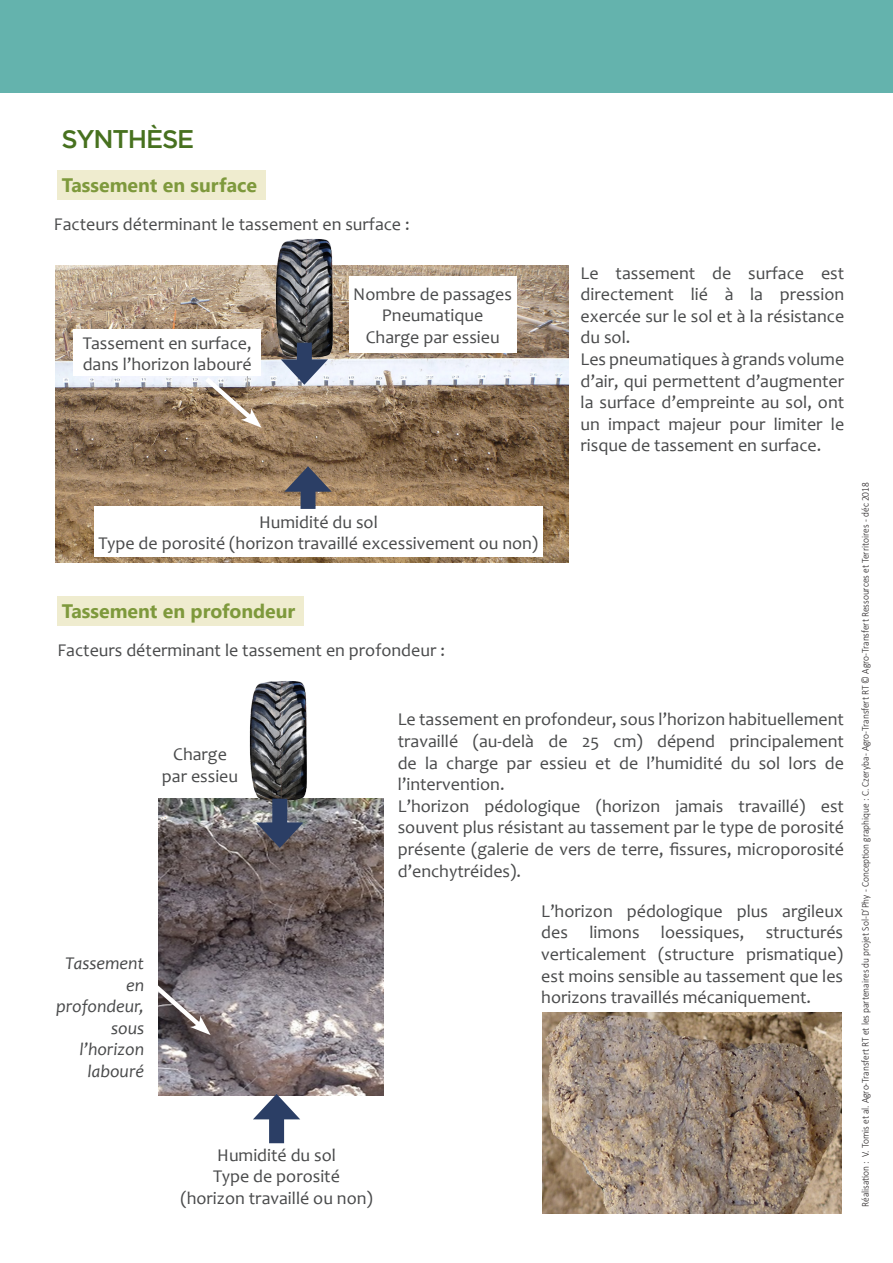
<style>
.page{position:relative;width:893px;height:1263px;background:#fff}
.page>*{position:absolute;margin:0;border:0;box-sizing:border-box;transform-origin:0 0}
.Grand_titre_Maj{font:500 25.5px "Gotham";letter-spacing:-.045em;color:#47711f}
.Petit_titre_ok{font:700 19.5px "Segoe UI";color:#7e993c}
.texte_courant{font:18px/21.6px "Candara";color:#494a4b;text-align:justify}
.texte_courant-2{font:italic 18px/21.6px "Candara";color:#494a4b;text-align:right}
.t1{font:300 10.5px "Calibri";color:#231f20;scale:.9 1}
</style>
<div class="page">
<img style="left:542px;top:1012px;width:300px;height:202px">
<div style="left:57px;top:170px;width:209px;height:30px;background:#efeccf"></div>
<div style="left:57px;top:596px;width:247px;height:30px;background:#efeccf"></div>
<img style="left:56px;top:266px;width:512px;height:296px">
<div style="left:349px;top:276px;width:167px;height:77px;background:#fff"></div>
<div style="left:74px;top:329px;width:187px;height:47px;background:#fff"></div>
<div style="left:94px;top:506px;width:449px;height:51px;background:#fff"></div>
<img style="left:269px;top:238px;width:69px;height:121px">
<div style="left:297px;top:343px;width:15px;height:26px;background:#2b3e65"></div>
<svg style="left:281px;top:359px;width:47px;height:26px"></svg>
<div style="left:301px;top:482px;width:15px;height:27px;background:#2b3e65"></div>
<svg style="left:284px;top:466px;width:48px;height:26px"></svg>
<img style="left:158px;top:799px;width:225px;height:296px">
<img style="left:244px;top:681px;width:68px;height:121px">
<div style="left:269px;top:1109px;width:15px;height:34px;background:#2b3e65"></div>
<svg style="left:253px;top:1094px;width:47px;height:25px"></svg>
<div style="left:272px;top:799px;width:15px;height:33px;background:#2b3e65"></div>
<svg style="left:256px;top:822px;width:47px;height:26px"></svg>
<svg style="left:158px;top:980px;width:53px;height:55px"></svg>
<svg style="left:200px;top:373px;width:62px;height:55px"></svg>
<div style="left:0;top:0;width:893px;height:92px;background:#64b3ad"></div>
<p class="Grand_titre_Maj" style="left:61px;top:125px;width:134px">SYNTHÈSE</p>
<p class="Petit_titre_ok" style="left:62px;top:167px;width:197px">Tassement en surface</p>
<p class="texte_courant" style="left:54px;top:213px;width:357px">Facteurs déterminant le tassement en surface :</p>
<p class="texte_courant" style="left:83px;top:332px;width:171px">Tassement en surface, dans l’horizon labouré</p>
<p class="texte_courant" style="left:353px;top:283px;width:160px">Nombre de passages</p>
<p class="texte_courant" style="left:366px;top:304px;width:135px;text-align:center">Pneumatique<br>Charge par essieu</p>
<p class="texte_courant" style="left:259px;top:511px;width:120px">Humidité du sol</p>
<p class="texte_courant" style="left:99px;top:532px;width:441px">Type de porosité (horizon travaillé excessivement ou non)</p>
<p class="Petit_titre_ok" style="left:62px;top:592px;width:235px">Tassement en profondeur</p>
<p class="texte_courant" style="left:57px;top:639px;width:389px">Facteurs déterminant le tassement en profondeur :</p>
<p class="texte_courant" style="left:581px;top:262px;width:265px">Le tassement de surface est directement lié à la pression exercée sur le sol et à la résistance du sol.</p>
<p class="texte_courant" style="left:581px;top:348px;width:265px">Les pneumatiques à grands volume d’air, qui permettent d’augmenter la surface d’empreinte au sol, ont un impact majeur pour limiter le risque de tassement en surface.</p>
<p class="texte_courant" style="left:173px;top:744px;width:55px">Charge</p>
<p class="texte_courant" style="left:162px;top:765px;width:78px">par essieu</p>
<p class="texte_courant-2" style="left:65px;top:952px;width:80px">Tassement</p>
<p class="texte_courant-2" style="left:126px;top:974px;width:19px">en</p>
<p class="texte_courant-2" style="left:56px;top:995px;width:90px">profondeur, sous</p>
<p class="texte_courant-2" style="left:79px;top:1038px;width:66px;text-align:center">l’horizon labouré</p>
<p class="texte_courant" style="left:398px;top:709px;width:448px">Le tassement en profondeur, sous l’horizon habituellement travaillé (au-delà de 25 cm) dépend principalement de la charge par essieu et de l’humidité du sol lors de l’intervention.</p>
<p class="texte_courant" style="left:398px;top:795px;width:448px">L’horizon pédologique (horizon jamais travaillé) est souvent plus résistant au tassement par le type de porosité présente (galerie de vers de terre, fissures, microporosité d’enchytréides).</p>
<p class="texte_courant" style="left:541px;top:900px;width:303px">L’horizon pédologique plus argileux des limons loessiques, structurés verticalement (structure prismatique) est moins sensible au tassement que les horizons travaillés mécaniquement.</p>
<p class="texte_courant" style="left:217px;top:1144px;width:120px">Humidité du sol</p>
<p class="texte_courant" style="left:180px;top:1165px;width:194px;text-align:center">Type de porosité (horizon travaillé ou non)</p>
<p class="t1" style="left:859px;top:1207px;width:807px;rotate:-90deg">Réalisation : V. Tomis et al. Agro-Transfert RT et les partenaires du projet Sol-D’Phy - Conception graphique : C. Czeryba - Agro-Transfert RT © Agro-Transfert Ressources et Territoires - déc 2018</p>
</div>
